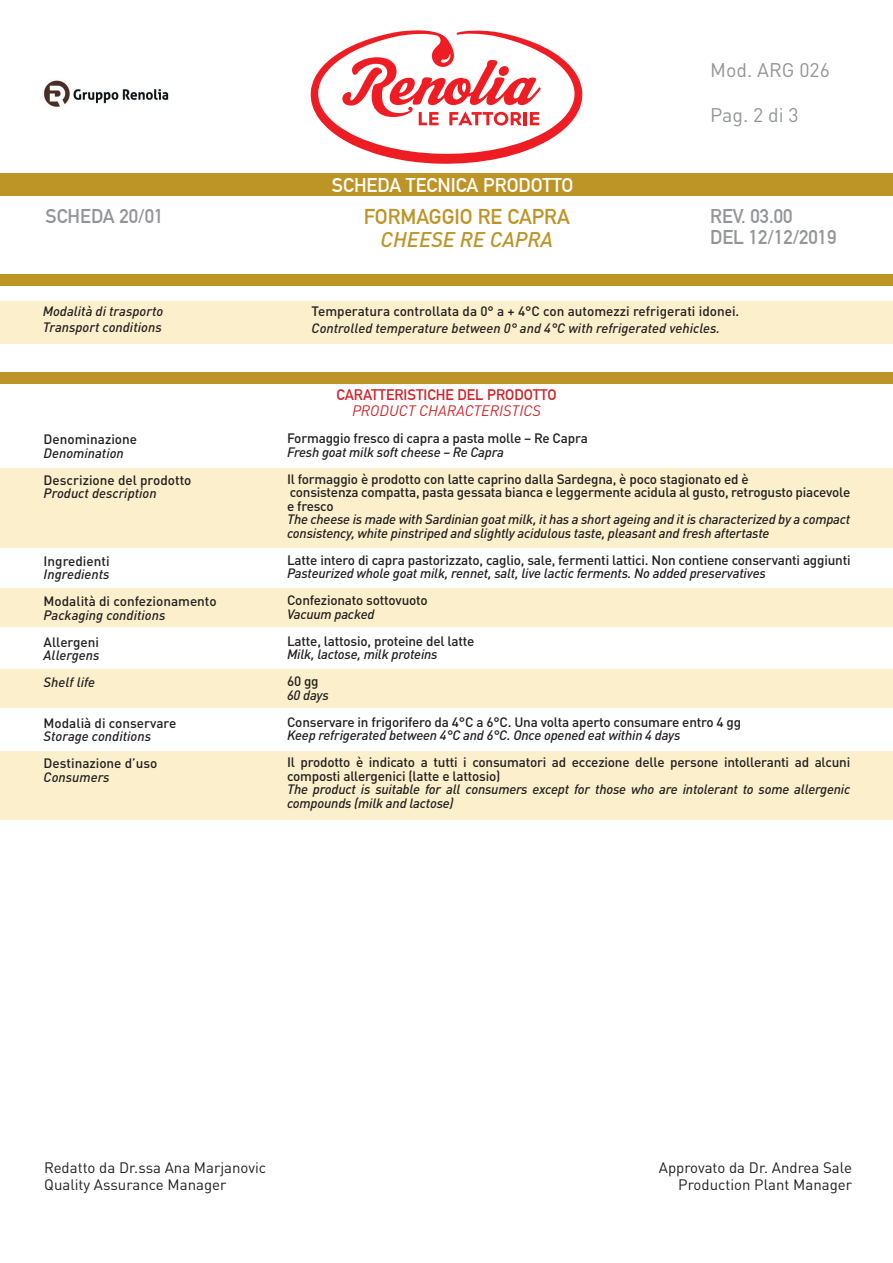
<style>
.page{position:relative;width:893px;height:1263px;background:#fff}
.page>*{position:absolute;margin:0;border:0;box-sizing:border-box;transform-origin:0 0}
.t1{font:700 21px "DIN Alternate";color:#bd9426}
.t2{font:italic 500 21px "DIN Pro";color:#bd9426}
.t3{font:700 19.5px/21px "DIN Alternate";color:#939598}
.t4{font:700 19.5px "DIN Alternate";color:#fff}
.t5{font:19.5px "DIN Pro";color:#939598}
.t6{font:15px/16.5px "DIN Pro";color:#231f20;text-align:right}
.t7{font:700 15px "DIN Alternate";color:#d1232a}
.t8{font:italic 15px "DIN Pro";color:#d1232a}
.t9{font:500 13.5px/13.5px "DIN Pro";letter-spacing:-.015em;color:#231f20}
.t10{font:italic 500 13.5px/13.5px "DIN Pro";letter-spacing:-.015em;color:#231f20}
</style>
<div class="page">
<div style="left:0;top:468px;width:893px;height:80px;background:#fbf0cb"></div>
<div style="left:0;top:301px;width:892px;height:43px;background:#fbf0cb"></div>
<div style="left:0;top:670px;width:892px;height:38px;background:#fbf0cb"></div>
<div style="left:0;top:751px;width:893px;height:68px;background:#fbf0cb"></div>
<div style="left:1px;top:589px;width:892px;height:38px;background:#fbf0cb"></div>
<svg style="left:310px;top:30px;width:272px;height:134px"></svg>
<div style="left:0;top:274px;width:893px;height:11px;background:#bd9426"></div>
<div style="left:0;top:173px;width:893px;height:23px;background:#bd9426"></div>
<div style="left:0;top:372px;width:893px;height:11px;background:#bd9426"></div>
<img style="left:43px;top:80px;width:126px;height:27px">
<h2 class="t4" style="left:332px;top:170px;width:243px">SCHEDA TECNICA PRODOTTO</h2>
<h2 class="t3" style="left:45px;top:204px;width:119px">SCHEDA 20/01</h2>
<h1 class="t1" style="left:364px;top:201px;width:208px">FORMAGGIO RE CAPRA</h1>
<h1 class="t2" style="left:381px;top:222px;width:174px">CHEESE RE CAPRA</h1>
<h2 class="t5" style="left:710px;top:54px;width:121px">Mod. ARG 026</h2>
<h2 class="t5" style="left:710px;top:99px;width:90px">Pag. 2 di 3</h2>
<h2 class="t3" style="left:710px;top:204px;width:128px">REV. 03.00<br>DEL 12/12/2019</h2>
<p class="t10" style="left:43px;top:301px;width:122px;line-height:16.2px">Modalità di trasporto<br>Transport conditions</p>
<p class="t9" style="left:312px;top:303px;width:429px">Temperatura controllata da 0° a + 4°C con automezzi refrigerati idonei.</p>
<p class="t10" style="left:312px;top:319px;width:410px">Controlled temperature between 0° and 4°C with refrigerated vehicles.</p>
<p class="t9" style="left:44px;top:431px;width:95px">Denominazione</p>
<p class="t10" style="left:44px;top:444px;width:82px">Denomination</p>
<p class="t9" style="left:44px;top:471px;width:149px">Descrizione del prodotto</p>
<p class="t10" style="left:44px;top:485px;width:115px">Product description</p>
<p class="t9" style="left:44px;top:552px;width:68px">Ingredienti</p>
<p class="t10" style="left:44px;top:566px;width:67px">Ingredients</p>
<p class="t9" style="left:44px;top:593px;width:175px">Modalità di confezionamento</p>
<p class="t10" style="left:44px;top:606px;width:123px">Packaging conditions</p>
<p class="t9" style="left:44px;top:633px;width:57px">Allergeni</p>
<p class="t10" style="left:44px;top:640px;width:57px;line-height:27px">Allergens<br>Shelf life</p>
<p class="t9" style="left:44px;top:714px;width:134px">Modalià di conservare</p>
<p class="t10" style="left:44px;top:728px;width:109px">Storage conditions</p>
<p class="t9" style="left:44px;top:755px;width:115px">Destinazione d’uso</p>
<p class="t10" style="left:44px;top:768px;width:67px">Consumers</p>
<p class="t7" style="left:336px;top:383px;width:222px">CARATTERISTICHE DEL PRODOTTO</p>
<p class="t8" style="left:352px;top:399px;width:190px">PRODUCT CHARACTERISTICS</p>
<p class="t9" style="left:287px;top:430px;width:302px">Formaggio fresco di capra a pasta molle – Re Capra</p>
<p class="t10" style="left:287px;top:444px;width:219px">Fresh goat milk soft cheese – Re Capra</p>
<p class="t9" style="left:287px;top:471px;width:565px">Il formaggio è prodotto con latte caprino dalla Sardegna, è poco stagionato ed è<br>consistenza compatta, pasta gessata bianca e leggermente acidula al gusto, retrogusto piacevole e fresco</p>
<p class="t10" style="left:287px;top:511px;width:565px">The cheese is made with Sardinian goat milk, it has a short ageing and it is characterized by a compact consistency, white pinstriped and slightly acidulous taste, pleasant and fresh aftertaste</p>
<p class="t9" style="left:287px;top:552px;width:565px">Latte intero di capra pastorizzato, caglio, sale, fermenti lattici. Non contiene conservanti aggiunti</p>
<p class="t10" style="left:287px;top:565px;width:480px">Pasteurized whole goat milk, rennet, salt, live lactic ferments. No added preservatives</p>
<p class="t9" style="left:287px;top:592px;width:142px">Confezionato sottovuoto</p>
<p class="t10" style="left:287px;top:606px;width:89px">Vacuum packed</p>
<p class="t9" style="left:287px;top:633px;width:189px">Latte, lattosio, proteine del latte</p>
<p class="t10" style="left:287px;top:646px;width:152px">Milk, lactose, milk proteins</p>
<p class="t9" style="left:287px;top:673px;width:33px">60 gg</p>
<p class="t10" style="left:287px;top:687px;width:43px">60 days</p>
<p class="t9" style="left:287px;top:714px;width:456px">Conservare in frigorifero da 4°C a 6°C. Una volta aperto consumare entro 4 gg</p>
<p class="t10" style="left:287px;top:727px;width:395px">Keep refrigerated between 4°C and 6°C. Once opened eat within 4 days</p>
<p class="t9" style="left:287px;top:754px;width:565px">Il prodotto è indicato a tutti i consumatori ad eccezione delle persone intolleranti ad alcuni composti allergenici (latte e lattosio)</p>
<p class="t10" style="left:287px;top:781px;width:565px">The product is suitable for all consumers except for those who are intolerant to some allergenic compounds (milk and lactose)</p>
<p class="t6" style="left:44px;top:1158px;width:223px;text-align:left">Redatto da Dr.ssa Ana Marjanovic<br>Quality Assurance Manager</p>
<p class="t6" style="left:659px;top:1158px;width:195px">Approvato da Dr. Andrea Sale<br>Production Plant Manager</p>
</div>
